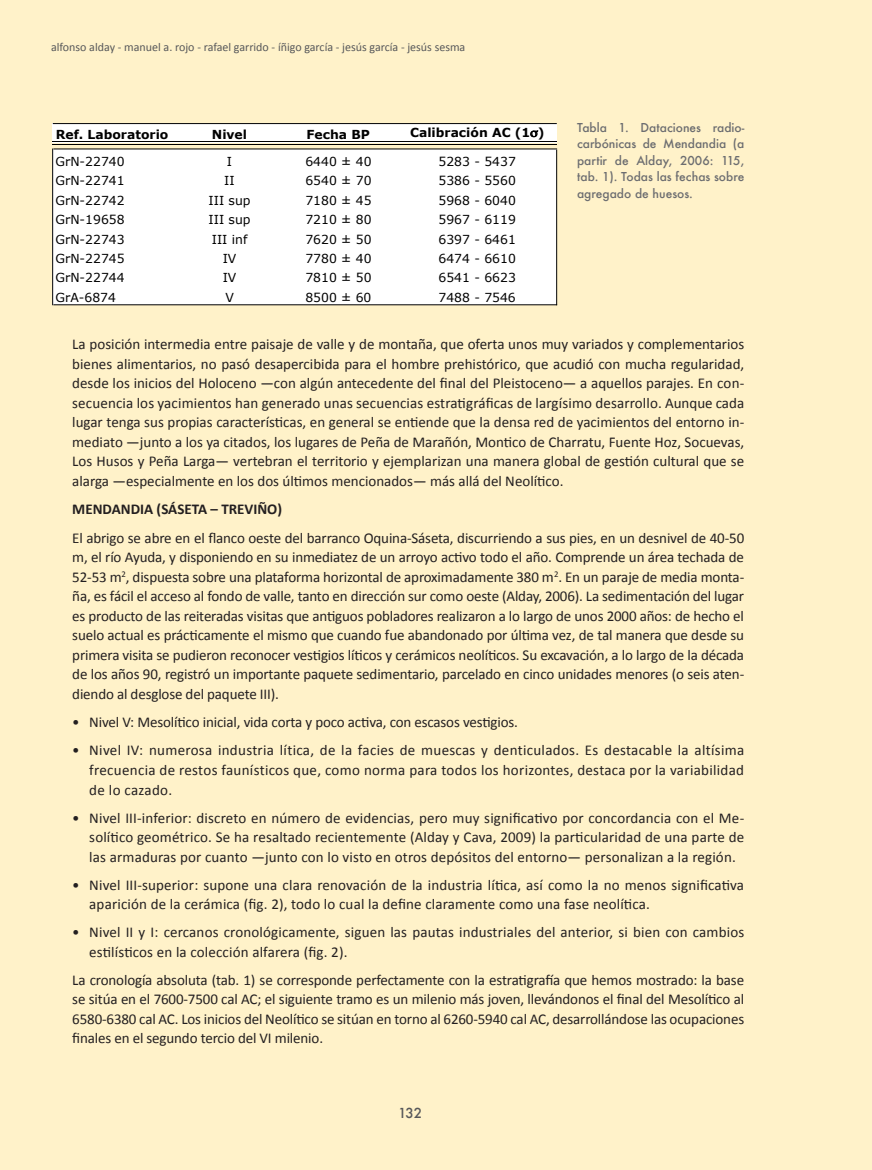
<style>
.page{position:relative;width:872px;height:1170px;background:#fff}
.page>*{position:absolute;margin:0;border:0;box-sizing:border-box;transform-origin:0 0}
.t1{font:15px/19.5px "Calibri";color:#231f20;text-align:justify}
.t2{font:700 15px "Calibri";color:#231f20}
.t3{font:500 13.5px "Futura";color:#57585a}
.t4{font:12.45px "Verdana";color:#000}
.t5{font:700 12.45px "Verdana";color:#000}
.t6{font:500 12px/16.5px "Futura";color:#6c6d70;text-align:justify}
.t7{font:12px "Calibri";color:#57585a}
</style>
<div class="page">
<div style="left:0;top:0;width:872px;height:1169px;background:#fff2c9"></div>
<hr style="left:871px;top:0;width:1px;height:1169px;background:#ffe694">
<div style="left:53px;top:124px;width:504px;height:19px;background:#fff"></div>
<div style="left:53px;top:149px;width:504px;height:156px;background:#fff"></div>
<hr style="left:52px;top:148px;width:1px;height:157px;background:#000">
<hr style="left:556px;top:150px;width:1px;height:155px;background:#000">
<hr style="left:53px;top:123px;width:504px;height:1px;background:#000">
<hr style="left:53px;top:141px;width:504px;height:1px;background:#000">
<hr style="left:53px;top:144px;width:504px;height:1px;background:#000">
<hr style="left:53px;top:148px;width:504px;height:1px;background:#000">
<hr style="left:53px;top:304px;width:504px;height:1px;background:#000">
<svg style="left:530px;top:131px;width:8px;height:6px"></svg>
<p class="t7" style="left:51px;top:39px;width:416px">alfonso alday - manuel a. rojo - rafael garrido - íñigo garcía - jesús garcía - jesús sesma</p>
<p class="t5" style="left:56px;top:129px;width:114px">Ref. Laboratorio</p>
<p class="t5" style="left:212px;top:129px;width:37px">Nivel</p>
<p class="t5" style="left:306px;top:129px;width:65px">Fecha BP</p>
<p class="t5" style="left:410px;top:126px;width:136px">Calibración AC (1 )</p>
<p class="t4" style="left:55px;top:156px;width:71px">GrN-22740</p>
<p class="t4" style="left:227px;top:156px;width:7px">I</p>
<p class="t4" style="left:305px;top:156px;width:68px">6440 ± 40</p>
<p class="t4" style="left:438px;top:156px;width:79px">5283 - 5437</p>
<p class="t4" style="left:55px;top:175px;width:71px">GrN-22741</p>
<p class="t4" style="left:224px;top:175px;width:12px">II</p>
<p class="t4" style="left:305px;top:175px;width:68px">6540 ± 70</p>
<p class="t4" style="left:438px;top:175px;width:79px">5386 - 5560</p>
<p class="t4" style="left:55px;top:195px;width:71px">GrN-22742</p>
<p class="t4" style="left:209px;top:195px;width:44px">III sup</p>
<p class="t4" style="left:305px;top:195px;width:68px">7180 ± 45</p>
<p class="t4" style="left:438px;top:195px;width:79px">5968 - 6040</p>
<p class="t4" style="left:55px;top:214px;width:71px">GrN-19658</p>
<p class="t4" style="left:209px;top:214px;width:44px">III sup</p>
<p class="t4" style="left:305px;top:214px;width:68px">7210 ± 80</p>
<p class="t4" style="left:438px;top:214px;width:79px">5967 - 6119</p>
<p class="t4" style="left:55px;top:234px;width:71px">GrN-22743</p>
<p class="t4" style="left:212px;top:234px;width:37px">III inf</p>
<p class="t4" style="left:305px;top:234px;width:68px">7620 ± 50</p>
<p class="t4" style="left:438px;top:234px;width:79px">6397 - 6461</p>
<p class="t4" style="left:55px;top:253px;width:71px">GrN-22745</p>
<p class="t4" style="left:223px;top:253px;width:15px">IV</p>
<p class="t4" style="left:305px;top:253px;width:68px">7780 ± 40</p>
<p class="t4" style="left:438px;top:253px;width:79px">6474 - 6610</p>
<p class="t4" style="left:55px;top:273px;width:71px">GrN-22744</p>
<p class="t4" style="left:223px;top:273px;width:15px">IV</p>
<p class="t4" style="left:305px;top:273px;width:68px">7810 ± 50</p>
<p class="t4" style="left:438px;top:273px;width:79px">6541 - 6623</p>
<p class="t4" style="left:55px;top:292px;width:62px">GrA-6874</p>
<p class="t4" style="left:225px;top:292px;width:10px">V</p>
<p class="t4" style="left:305px;top:292px;width:68px">8500 ± 60</p>
<p class="t4" style="left:438px;top:292px;width:79px">7488 - 7546</p>
<p class="t6" style="left:577px;top:119px;width:169px">Tabla 1. Dataciones radio&shy;carbónicas de Mendandia (a partir de Alday, 2006: 115, tab. 1). Todas las fechas sobre agregado de huesos.</p>
<p class="t1" style="left:72px;top:334px;width:673px">La posición intermedia entre paisaje de valle y de montaña, que oferta unos muy variados y complementarios bienes alimentarios, no pasó desapercibida para el hombre prehistórico, que acudió con mucha regularidad, desde los inicios del Holoceno —con algún antecedente del final del Pleistoceno— a aquellos parajes. En con&shy;secuencia los yacimientos han generado unas secuencias estratigráficas de largísimo desarrollo. Aunque cada lugar tenga sus propias características, en general se entiende que la densa red de yacimientos del entorno in&shy;mediato —junto a los ya citados, los lugares de Peña de Marañón, Montico de Charratu, Fuente Hoz, Socuevas, Los Husos y Peña Larga— vertebran el territorio y ejemplarizan una manera global de gestión cultural que se alarga —especialmente en los dos últimos mencionados— más allá del Neolítico.</p>
<p class="t2" style="left:72px;top:500px;width:211px">MENDANDIA (SÁSETA – TREVIÑO)</p>
<p class="t1" style="left:72px;top:527px;width:673px">El abrigo se abre en el flanco oeste del barranco Oquina-Sáseta, discurriendo a sus pies, en un desnivel de 40-50 m, el río Ayuda, y disponiendo en su inmediatez de un arroyo activo todo el año. Comprende un área techada de 52-53 m<sup>2</sup>, dispuesta sobre una plataforma horizontal de aproximadamente 380 m<sup>2</sup>. En un paraje de media monta&shy;ña, es fácil el acceso al fondo de valle, tanto en dirección sur como oeste (Alday, 2006). La sedimentación del lugar es producto de las reiteradas visitas que antiguos pobladores realizaron a lo largo de unos 2000 años: de hecho el suelo actual es prácticamente el mismo que cuando fue abandonado por última vez, de tal manera que desde su primera visita se pudieron reconocer vestigios líticos y cerámicos neolíticos. Su excavación, a lo largo de la década de los años 90, registró un importante paquete sedimentario, parcelado en cinco unidades menores (o seis aten&shy;diendo al desglose del paquete III).</p>
<p class="t1" style="left:72px;top:712px;width:447px">• Nivel V: Mesolítico inicial, vida corta y poco activa, con escasos vestigios.</p>
<p class="t1" style="left:89px;top:740px;width:656px;text-indent:-17px">• Nivel IV: numerosa industria lítica, de la facies de muescas y denticulados. Es destacable la altísima frecuencia de restos faunísticos que, como norma para todos los horizontes, destaca por la variabilidad de lo cazado.</p>
<p class="t1" style="left:89px;top:807px;width:656px;text-indent:-17px">• Nivel III-inferior: discreto en número de evidencias, pero muy significativo por concordancia con el Me&shy;solítico geométrico. Se ha resaltado recientemente (Alday y Cava, 2009) la particularidad de una parte de las armaduras por cuanto —junto con lo visto en otros depósitos del entorno— personalizan a la región.</p>
<p class="t1" style="left:89px;top:874px;width:656px;text-indent:-17px">• Nivel III-superior: supone una clara renovación de la industria lítica, así como la no menos significativa aparición de la cerámica (fig. 2), todo lo cual la define claramente como una fase neolítica.</p>
<p class="t1" style="left:89px;top:921px;width:656px;text-indent:-17px">• Nivel II y I: cercanos cronológicamente, siguen las pautas industriales del anterior, si bien con cambios estilísticos en la colección alfarera (fig. 2).</p>
<p class="t1" style="left:72px;top:969px;width:673px">La cronología absoluta (tab. 1) se corresponde perfectamente con la estratigrafía que hemos mostrado: la base se sitúa en el 7600-7500 cal AC; el siguiente tramo es un milenio más joven, llevándonos el final del Mesolítico al 6580-6380 cal AC. Los inicios del Neolítico se sitúan en torno al 6260-5940 cal AC, desarrollándose las ocupaciones finales en el segundo tercio del VI milenio.</p>
<p class="t3" style="left:398px;top:1103px;width:26px">132</p>
</div>
